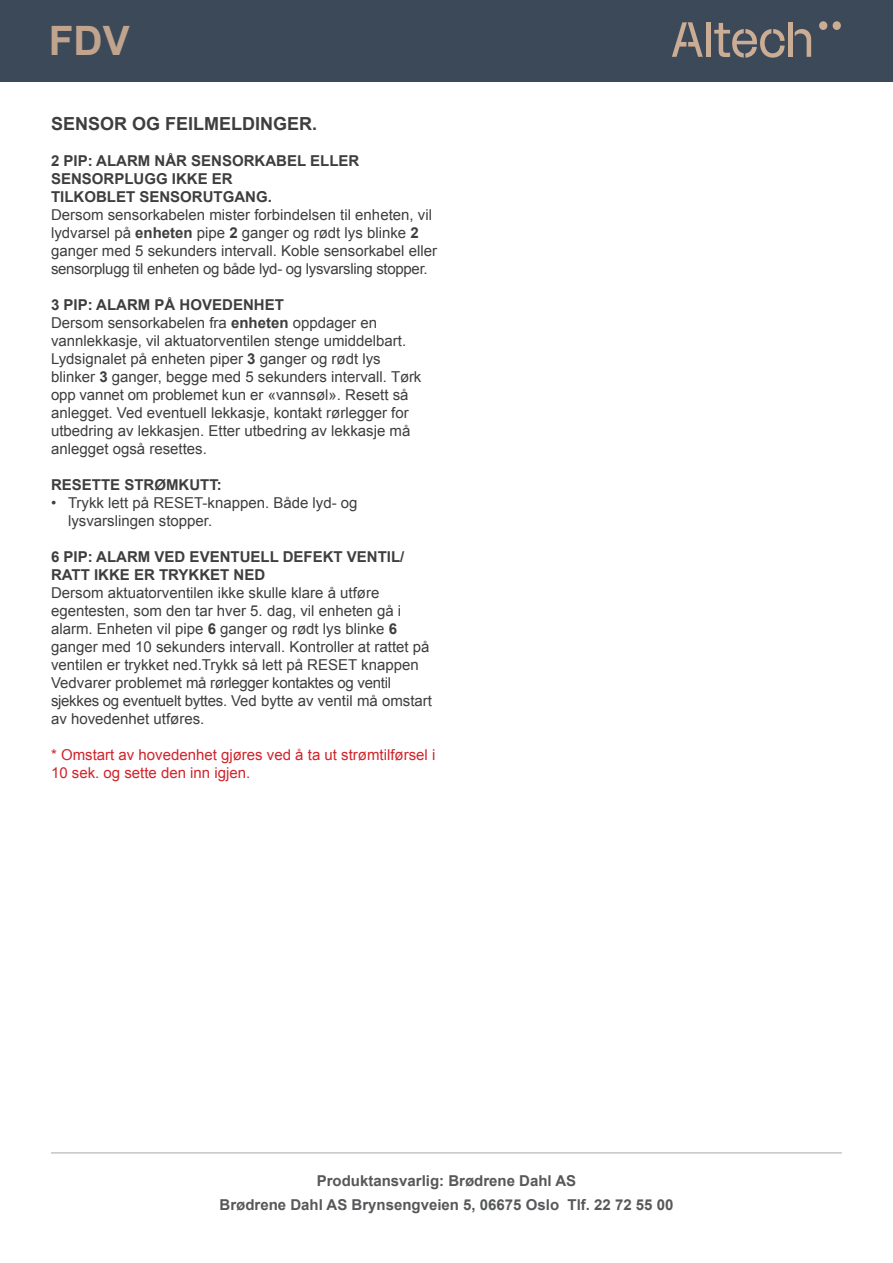
<style>
.page{position:relative;width:893px;height:1263px;background:#fff}
.page>*{position:absolute;margin:0;border:0;box-sizing:border-box;transform-origin:0 0}
.t1{font:700 40.5px "Arial";color:#c0a48d}
.t2{font:700 18px "Arial";color:#3e3e3f}
.t3{font:15px/18px "Arial";color:#3e3e3f}
.t4{font:700 15px/18px "Arial";color:#3e3e3f}
.t5{font:700 15px/24px "Arial";color:#57585a;text-align:center}
.t6{font:15px/18px "Arial";color:#d1232a}
.s1{font-weight:700}
</style>
<div class="page">
<hr style="left:51px;top:1152px;width:791px;height:1px;background:#a8a9ad">
<div style="left:0;top:0;width:893px;height:81px;background:#3c4959"></div>
<div style="left:819px;top:21px;width:8px;height:9px;background:#cbac94;border-radius:50%"></div>
<div style="left:833px;top:21px;width:8px;height:9px;background:#cbac94;border-radius:50%"></div>
<div style="left:706px;top:22px;width:5px;height:35px;background:#cbac94"></div>
<svg style="left:672px;top:22px;width:31px;height:35px"></svg>
<div style="left:788px;top:22px;width:5px;height:35px;background:#cbac94"></div>
<svg style="left:714px;top:23px;width:71px;height:35px"></svg>
<svg style="left:795px;top:29px;width:16px;height:28px"></svg>
<h1 class="t1" style="left:49px;top:15px;width:83px">FDV</h1>
<p class="t2" style="left:51px;top:112px;width:268px">SENSOR OG FEILMELDINGER.</p>
<p class="t4" style="left:51px;top:152px;width:310px">2 PIP: ALARM NÅR SENSORKABEL ELLER<br>SENSORPLUGG IKKE ER<br>TILKOBLET SENSORUTGANG.</p>
<p class="t3" style="left:51px;top:206px;width:387px">Dersom sensorkabelen mister forbindelsen til enheten, vil lydvarsel på <span class="s1">enheten</span> pipe <span class="s1">2</span> ganger og rødt lys blinke <span class="s1">2 </span>ganger med 5 sekunders intervall. Koble sensorkabel eller sensorplugg til enheten og både lyd- og lysvarsling stopper.</p>
<p class="t3" style="left:51px;top:296px;width:372px"><span class="s1">3 PIP: ALARM PÅ HOVEDENHET<br></span>Dersom sensorkabelen fra <span class="s1">enheten</span> oppdager en vannlekkasje, vil aktuatorventilen stenge umiddelbart.<br>Lydsignalet på enheten piper <span class="s1">3</span> ganger og rødt lys blinker <span class="s1">3</span> ganger, begge med 5 sekunders intervall. Tørk opp vannet om problemet kun er «vannsøl». Resett så anlegget. Ved eventuell lekkasje, kontakt rørlegger for utbedring av lekkasjen. Etter utbedring av lekkasje må anlegget også resettes.</p>
<p class="t4" style="left:51px;top:476px;width:172px">RESETTE STRØMKUTT:</p>
<p class="t3" style="left:68px;top:494px;width:291px;text-indent:-17px">• Trykk lett på RESET-knappen. Både lyd- og lysvarslingen stopper.</p>
<p class="t4" style="left:51px;top:548px;width:355px">6 PIP: ALARM VED EVENTUELL DEFEKT VENTIL/<br>RATT IKKE ER TRYKKET NED</p>
<p class="t3" style="left:51px;top:584px;width:382px">Dersom aktuatorventilen ikke skulle klare å utføre egentesten, som den tar hver 5. dag, vil enheten gå i alarm. Enheten vil pipe <span class="s1">6</span> ganger og rødt lys blinke <span class="s1">6 </span>ganger med 10 sekunders intervall. Kontroller at rattet på ventilen er trykket ned.Trykk så lett på RESET knappen Vedvarer problemet må rørlegger kontaktes og ventil sjekkes og eventuelt byttes. Ved bytte av ventil må omstart av hovedenhet utføres.</p>
<p class="t6" style="left:51px;top:746px;width:386px">* Omstart av hovedenhet gjøres ved å ta ut strømtilførsel i<br>10 sek. og sette den inn igjen.</p>
<p class="t5" style="left:220px;top:1169px;width:455px">Produktansvarlig: Brødrene Dahl AS<br>Brødrene Dahl AS Brynsengveien 5, 06675 Oslo Tlf. 22 72 55 00</p>
</div>
